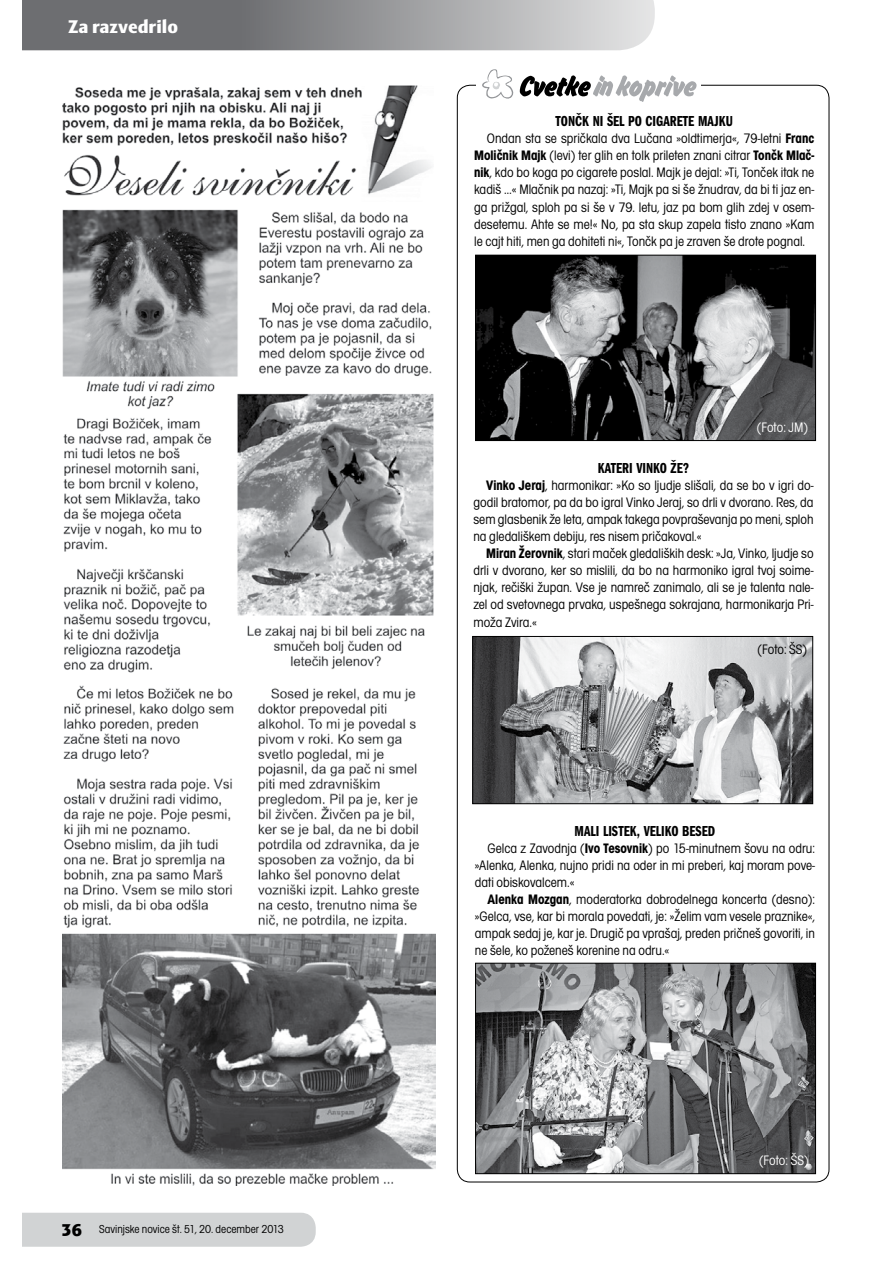
<style>
.page{position:relative;width:893px;height:1263px;background:#fff}
.page>*{position:absolute;margin:0;border:0;box-sizing:border-box;transform-origin:0 0}
.t1{font:18px "Skoda Sans Black CE";color:#fff}
.t2{font:15px "Franklin Got Itc TEE Demi Comp";color:#000}
.t3{font:condensed 14.25px/17.1px "Avant Gar Got Itc TEE";color:#000;text-align:justify}
.t4{font:condensed 14.25px "Avant Gar Got Itc TEE";color:#fff}
.t5{font:condensed 12px "Avant Gar Got Itc TEE";color:#000}
.s1{font-family:"Skoda Sans";font-weight:900;font-stretch:normal;font-size:18px}
.s2{font-weight:700}
</style>
<div class="page">
<svg style="left:22px;top:0;width:633px;height:50px;background:#949597"></svg>
<div style="left:22px;top:1213px;width:294px;height:34px;background:#d1d3d4"></div>
<svg style="left:482px;top:69px;width:215px;height:33px"></svg>
<img style="left:477px;top:257px;width:337px;height:182px">
<div style="left:475px;top:255px;width:341px;height:186px;border:1px solid #000"></div>
<img style="left:474px;top:638px;width:337px;height:164px">
<div style="left:472px;top:636px;width:341px;height:168px;border:1px solid #000"></div>
<img style="left:477px;top:965px;width:337px;height:207px">
<div style="left:475px;top:963px;width:341px;height:211px;border:1px solid #000"></div>
<img style="left:62px;top:85px;width:374px;height:1101px">
<p class="t1" style="left:68px;top:16px;width:111px">Za razvedrilo</p>
<p class="t5" style="left:62px;top:1222px;width:223px"><span class="s1">36</span> Savinjske novice št. 51, 20. december 2013</p>
<p class="t2" style="left:556px;top:113px;width:179px">TONČK NI ŠEL PO CIGARETE MAJKU</p>
<p class="t3" style="left:474px;top:130px;width:342px;text-indent:13px">Ondan sta se spričkala dva Lučana »oldtimerja«, 79-letni <span class="s2">Franc Moličnik Majk</span> (levi) ter glih en tolk prileten znani citrar <span class="s2">Tončk Mlač&shy;nik</span>, kdo bo koga po cigarete poslal. Majk je dejal: »Ti, Tonček itak ne kadiš …« Mlačnik pa nazaj: »Ti, Majk pa si še žnudrav, da bi ti jaz en&shy;ga prižgal, sploh pa si še v 79. letu, jaz pa bom glih zdej v osem&shy;desetemu. Ahte se me!« No, pa sta skup zapela tisto znano »Kam le cajt hiti, men ga dohiteti ni«, Tončk pa je zraven še drote pognal.</p>
<p class="t4" style="left:757px;top:420px;width:53px">(Foto: JM)</p>
<p class="t2" style="left:598px;top:459px;width:93px">KATERI VINKO ŽE?</p>
<p class="t3" style="left:473px;top:477px;width:342px;text-indent:13px"><span class="s2">Vinko Jeraj</span>, harmonikar: »Ko so ljudje slišali, da se bo v igri do&shy;godil bratomor, pa da bo igral Vinko Jeraj, so drli v dvorano. Res, da sem glasbenik že leta, ampak takega povpraševanja po meni, sploh na gledališkem debiju, res nisem pričakoval.«</p>
<p class="t3" style="left:473px;top:545px;width:342px;text-indent:13px"><span class="s2">Miran Žerovnik</span>, stari maček gledaliških desk: »Ja, Vinko, ljudje so drli v dvorano, ker so mislili, da bo na harmoniko igral tvoj soime&shy;njak, rečiški župan. Vse je namreč zanimalo, ali se je talenta nale&shy;zel od svetovnega prvaka, uspešnega sokrajana, harmonikarja Pri&shy;moža Zvira.«</p>
<p class="t3" style="left:758px;top:640px;width:51px">(Foto: ŠS)</p>
<p class="t2" style="left:575px;top:822px;width:142px">MALI LISTEK, VELIKO BESED</p>
<p class="t3" style="left:475px;top:839px;width:342px;text-indent:13px">Gelca z Zavodnja (<span class="s2">Ivo Tesovnik</span>) po 15-minutnem šovu na odru: »Alenka, Alenka, nujno pridi na oder in mi preberi, kaj moram pove&shy;dati obiskovalcem.«</p>
<p class="t3" style="left:475px;top:891px;width:342px;text-indent:13px"><span class="s2">Alenka Mozgan</span>, moderatorka dobrodelnega koncerta (desno): »Gelca, vse, kar bi morala povedati, je: »Želim vam vesele praznike«, ampak sedaj je, kar je. Drugič pa vprašaj, preden pričneš govoriti, in ne šele, ko poženeš korenine na odru.«</p>
<p class="t4" style="left:759px;top:1152px;width:51px">(Foto: ŠS)</p>
</div>
